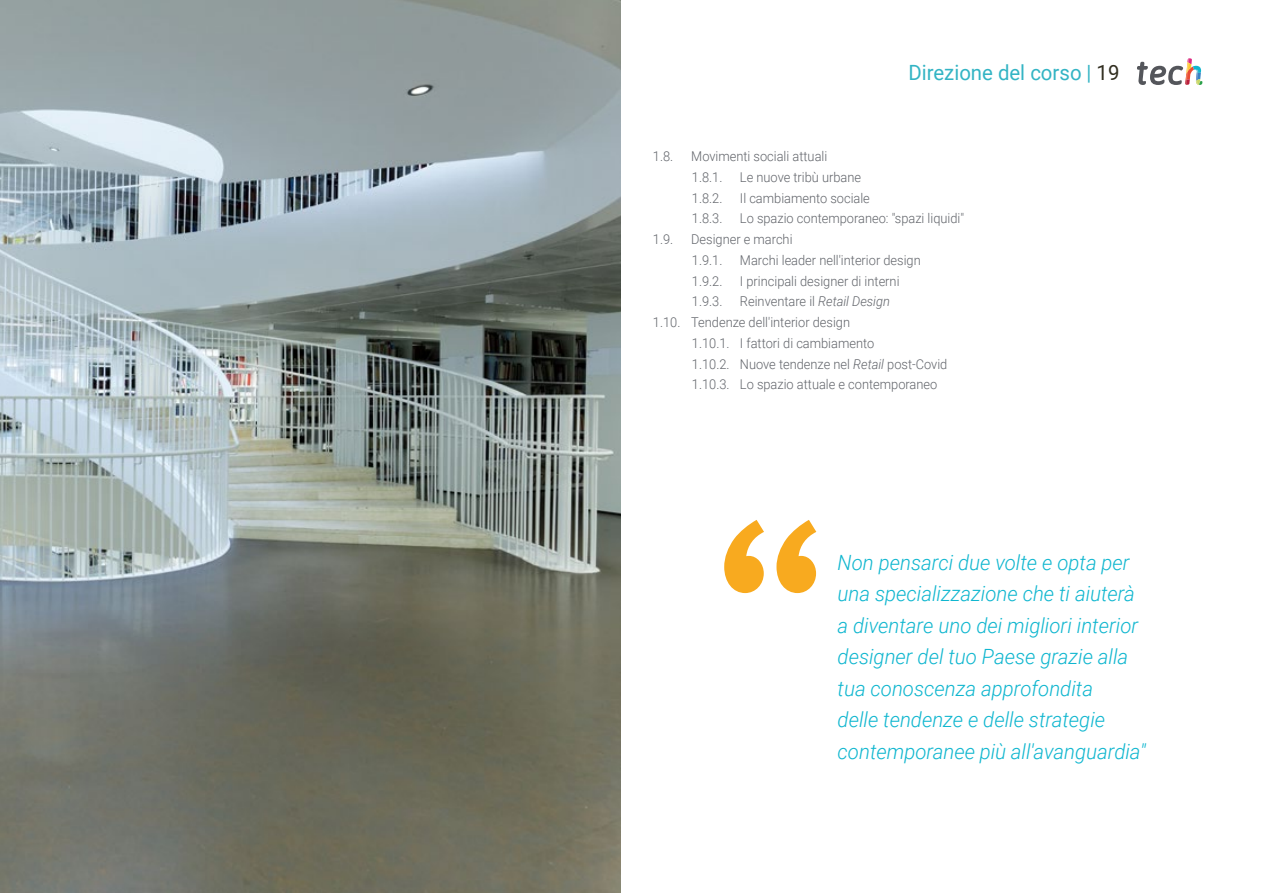
<style>
.page{position:relative;width:1263px;height:893px;background:#fff}
.page>*{position:absolute;margin:0;border:0;box-sizing:border-box;transform-origin:0 0}
.t1{font:italic 300 21px/31.5px "Roboto";color:#0fb6cf}
.t2{font:21px "Roboto";color:#33b4c4}
.t3{font:300 13.5px/20.7px "Roboto";color:#61646a;scale:.95 1}
.s1{color:#312e20}
.s2{font-style:italic}
</style>
<div class="page">
<svg style="left:724px;top:520px;width:92px;height:73px"></svg>
<img style="left:0;top:0;width:621px;height:893px">
<svg style="left:1137px;top:58px;width:65px;height:27px"></svg>
<p class="t3" style="left:653px;top:145px;width:23px">1.8.</p>
<p class="t3" style="left:691px;top:145px;width:145px">Movimenti sociali attuali<br>1.8.1.</p>
<p class="t3" style="left:740px;top:166px;width:129px">Le nuove tribù urbane</p>
<h1 class="t2" style="left:908px;top:57px;width:213px">Direzione del corso | <span class="s1">19</span></h1>
<p class="t3" style="left:692px;top:187px;width:34px">1.8.2.</p>
<p class="t3" style="left:740px;top:187px;width:138px">Il cambiamento sociale</p>
<p class="t3" style="left:692px;top:208px;width:34px">1.8.3.</p>
<p class="t3" style="left:740px;top:208px;width:237px">Lo spazio contemporaneo: "spazi liquidi"</p>
<p class="t3" style="left:653px;top:228px;width:23px">1.9.</p>
<p class="t3" style="left:691px;top:228px;width:108px">Designer e marchi<br>1.9.1.</p>
<p class="t3" style="left:740px;top:249px;width:192px">Marchi leader nell'interior design</p>
<p class="t3" style="left:692px;top:270px;width:34px">1.9.2.</p>
<p class="t3" style="left:740px;top:270px;width:169px">I principali designer di interni</p>
<p class="t3" style="left:692px;top:291px;width:34px">1.9.3.</p>
<p class="t3" style="left:653px;top:291px;width:251px;text-indent:87px">Reinventare il <span class="s2">Retail Design<br></span>1.10. Tendenze dell'interior design</p>
<p class="t3" style="left:692px;top:332px;width:270px">1.10.1. I fattori di cambiamento<br>1.10.2. Nuove tendenze nel <span class="s2">Retail</span> post-Covid<br>1.10.3. Lo spazio attuale e contemporaneo</p>
<p class="t1" style="left:838px;top:545px;width:310px">Non pensarci due volte e opta per una specializzazione che ti aiuterà a diventare uno dei migliori interior designer del tuo Paese grazie alla tua conoscenza approfondita<br>delle tendenze e delle strategie contemporanee più all'avanguardia"</p>
</div>
